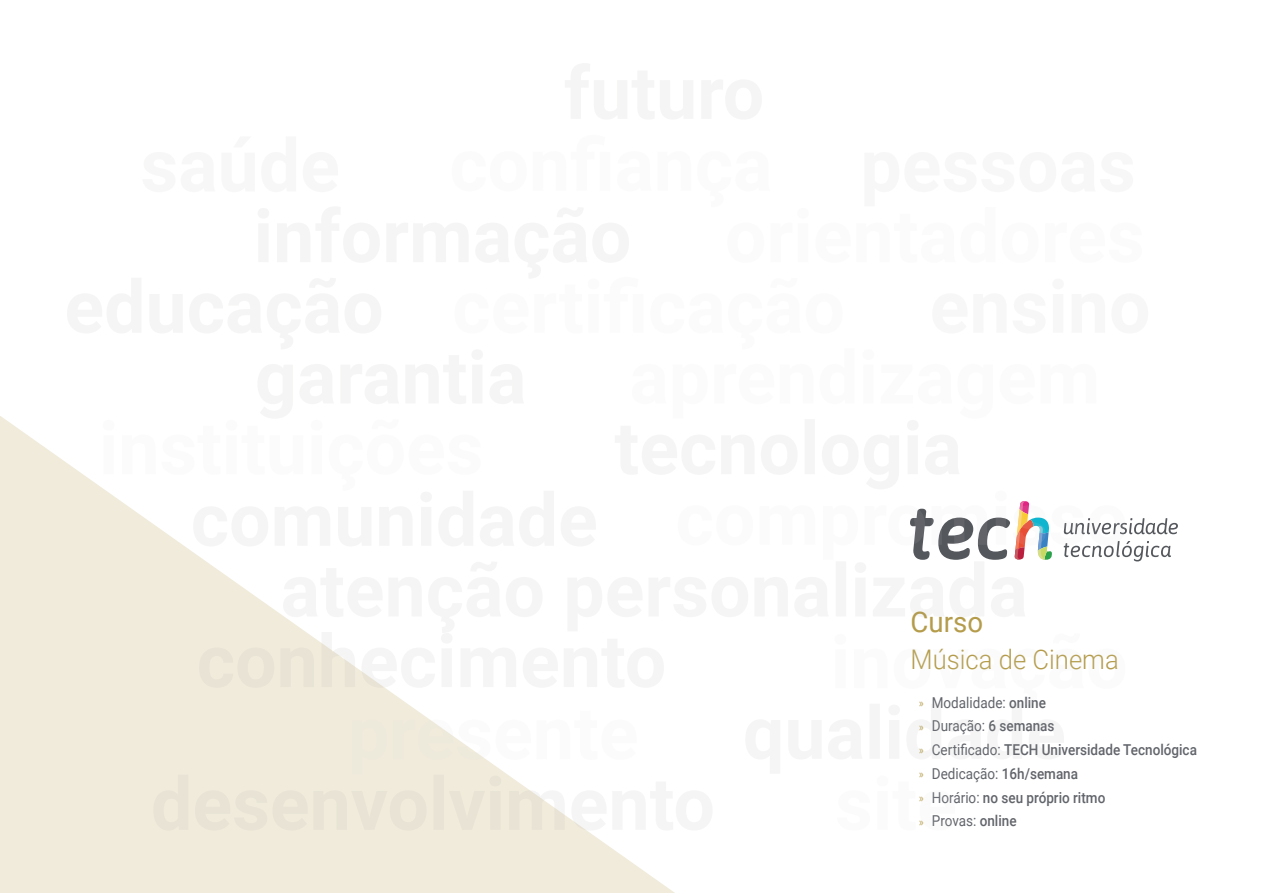
<style>
.page{position:relative;width:1263px;height:893px;background:#fff}
.page>*{position:absolute;margin:0;border:0;box-sizing:border-box;transform-origin:0 0}
.t1{font:28.5px "Roboto";color:#b49c4b}
.t2{font:300 27px "Roboto";color:#b49c4b;scale:.95 1}
.t3{font:500 15px/23.7px "Roboto";color:#61646a;scale:.9 1}
.s1{font-family:"Myriad Pro";font-weight:400;font-size:12px;color:#b49c4b}
.s2{font-weight:400}
</style>
<div class="page">
<svg style="left:0;top:416px;width:675px;height:477px;background:#f1eddf"></svg>
<svg style="left:283px;top:561px;width:392px;height:72px"></svg>
<svg style="left:199px;top:632px;width:465px;height:56px"></svg>
<svg style="left:153px;top:711px;width:522px;height:119px"></svg>
<svg style="left:67px;top:416px;width:1111px;height:145px"></svg>
<h1 class="t1" style="left:910px;top:602px;width:74px">Curso</h1>
<h2 class="t2" style="left:910px;top:641px;width:221px">Música de Cinema</h2>
<p class="t3" style="left:919px;top:690px;width:310px"><span class="s1">»</span> <span class="s2">Modalidade:</span> online<br><span class="s1">»</span> <span class="s2">Duração:</span> 6 semanas<br><span class="s1">»</span> <span class="s2">Certificado:</span> TECH Universidade Tecnológica <span class="s1">»</span> <span class="s2">Dedicação:</span> 16h/semana<br><span class="s1">»</span> <span class="s2">Horário:</span> no seu próprio ritmo<br><span class="s1">»</span> <span class="s2">Provas:</span> online</p>
</div>
